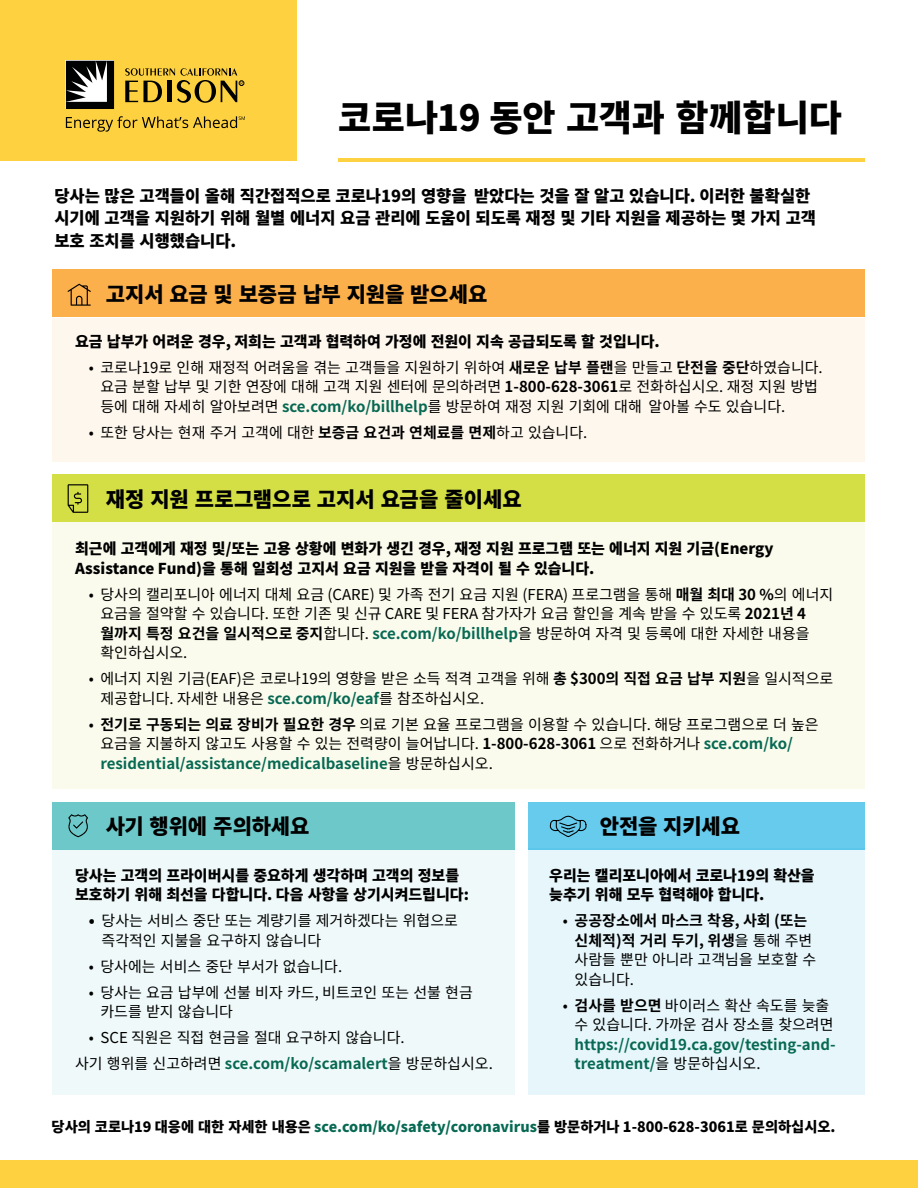
<style>
.page{position:relative;width:918px;height:1188px;background:#fff}
.page>*{position:absolute;margin:0;border:0;box-sizing:border-box;transform-origin:0 0}
.t1{font:900 36px "Noto Sans KR";color:#000}
.t2{font:900 21px "Noto Sans KR";letter-spacing:-.005em;color:#000}
.t3{font:900 16.5px/22.5px "Noto Sans KR";color:#000}
.LI_Title{font:15px/19.5px "Noto Sans KR";color:#000}
.LI_Label{font:15px "Noto Sans KR";color:#000}
.LI_Label-2{font:900 15px/19.5px "Noto Sans KR";color:#000}
.LI_Title-2{font:700 15px/19.5px "Noto Sans KR";color:#076953}
.LI_Label-3{font:700 15px "Noto Sans KR";color:#000}
.t4{font:900 14.25px "Noto Sans KR";color:#000}
.s1{font-weight:700}
.s2{font-weight:700;color:#076953}
.s3{font-weight:400;color:#000}
.s4{color:#000}
.s5{font-weight:400}
.s6{color:#076953}
</style>
<div class="page">
<div style="left:0;top:0;width:297px;height:161px;background:#fed141"></div>
<div style="left:53px;top:270px;width:812px;height:47px;background:#fbb04c"></div>
<div style="left:53px;top:474px;width:812px;height:48px;background:#d3df44"></div>
<div style="left:53px;top:802px;width:462px;height:47px;background:#6dc9c9"></div>
<div style="left:528px;top:802px;width:337px;height:47px;background:#66cbec"></div>
<div style="left:0;top:1161px;width:918px;height:27px;background:#fed141"></div>
<hr style="left:339px;top:158px;width:526px;height:4px;background:#fed141">
<div style="left:53px;top:318px;width:812px;height:143px;background:#fef7ed"></div>
<div style="left:53px;top:523px;width:812px;height:266px;background:#fafbec"></div>
<div style="left:53px;top:849px;width:462px;height:246px;background:#f0f9f9"></div>
<div style="left:528px;top:849px;width:337px;height:246px;background:#e6f6fb"></div>
<svg style="left:68px;top:814px;width:20px;height:23px"></svg>
<svg style="left:549px;top:815px;width:38px;height:23px"></svg>
<svg style="left:68px;top:284px;width:23px;height:22px"></svg>
<svg style="left:68px;top:484px;width:20px;height:29px"></svg>
<svg style="left:66px;top:61px;width:48px;height:48px;background:#555656"></svg>
<svg style="left:125px;top:68px;width:119px;height:35px"></svg>
<svg style="left:66px;top:116px;width:179px;height:16px"></svg>
<h1 class="t1" style="left:338px;top:97px;width:505px">코로나19 동안 고객과 함께합니다</h1>
<p class="t3" style="left:54px;top:185px;width:763px">당사는 많은 고객들이 올해 직간접적으로 코로나19의 영향을 받았다는 것을 잘 알고 있습니다. 이러한 불확실한 시기에 고객을 지원하기 위해 월별 에너지 요금 관리에 도움이 되도록 재정 및 기타 지원을 제공하는 몇 가지 고객 보호 조치를 시행했습니다.</p>
<h2 class="t2" style="left:106px;top:282px;width:383px">고지서 요금 및 보증금 납부 지원을 받으세요</h2>
<p class="LI_Label-2" style="left:75px;top:332px;width:586px">요금 납부가 어려운 경우, 저희는 고객과 협력하여 가정에 전원이 지속 공급되도록 할 것입니다.</p>
<p class="LI_Label" style="left:89px;top:359px;width:736px">• 코로나19로 인해 재정적 어려움을 겪는 고객들을 지원하기 위하여 <span class="s1">새로운 납부 플랜</span>을 만들고 <span class="s1">단전을 중단</span>하였습니다.</p>
<p class="LI_Title" style="left:100px;top:377px;width:719px">요금 분할 납부 및 기한 연장에 대해 고객 지원 센터에 문의하려면 <span class="s1">1-800-628-3061</span>로 전화하십시오. 재정 지원 방법 등에 대해 자세히 알아보려면 <span class="s2">sce.com/ko/billhelp</span>를 방문하여 재정 지원 기회에 대해 알아볼 수도 있습니다.</p>
<p class="LI_Label" style="left:89px;top:424px;width:500px">• 또한 당사는 현재 주거 고객에 대한 <span class="s1">보증금 요건과 연체료를 면제</span>하고 있습니다.</p>
<h2 class="t2" style="left:106px;top:487px;width:417px">재정 지원 프로그램으로 고지서 요금을 줄이세요</h2>
<p class="LI_Label-2" style="left:75px;top:539px;width:700px">최근에 고객에게 재정 및/또는 고용 상황에 변화가 생긴 경우, 재정 지원 프로그램 또는 에너지 지원 기금(Energy<br>Assistance Fund)을 통해 일회성 고지서 요금 지원을 받을 자격이 될 수 있습니다.</p>
<p class="LI_Label" style="left:89px;top:586px;width:746px">• 당사의 캘리포니아 에너지 대체 요금 (CARE) 및 가족 전기 요금 지원 (FERA) 프로그램을 통해 <span class="s1">매월 최대 30 %</span>의 에너지</p>
<p class="LI_Title" style="left:100px;top:604px;width:711px">요금을 절약할 수 있습니다. 또한 기존 및 신규 CARE 및 FERA 참가자가 요금 할인을 계속 받을 수 있도록 <span class="s1">2021년 4 월까지 특정 요건을 일시적으로 중지</span>합니다. <span class="s2">sce.com/ko/billhelp</span>을 방문하여 자격 및 등록에 대한 자세한 내용을 확인하십시오.</p>
<p class="LI_Label" style="left:89px;top:670px;width:746px">• 에너지 지원 기금(EAF)은 코로나19의 영향을 받은 소득 적격 고객을 위해 <span class="s1">총 $300의 직접 요금 납부 지원</span>을 일시적으로</p>
<p class="LI_Title" style="left:100px;top:689px;width:385px">제공합니다. 자세한 내용은 <span class="s2">sce.com/ko/eaf</span>를 참조하십시오.</p>
<p class="LI_Label" style="left:89px;top:716px;width:732px">• <span class="s1">전기로 구동되는 의료 장비가 필요한 경우</span> 의료 기본 요율 프로그램을 이용할 수 있습니다. 해당 프로그램으로 더 높은</p>
<p class="LI_Title-2" style="left:100px;top:734px;width:694px"><span class="s3">요금을 지불하지 않고도 사용할 수 있는 전력량이 늘어납니다.</span> <span class="s4">1-800-628-3061</span> <span class="s3">으로 전화하거나</span> sce.com/ko/ residential/assistance/medicalbaseline<span class="s3">을 방문하십시오.</span></p>
<h2 class="t2" style="left:106px;top:815px;width:205px">사기 행위에 주의하세요</h2>
<p class="LI_Label-2" style="left:75px;top:866px;width:395px">당사는 고객의 프라이버시를 중요하게 생각하며 고객의 정보를 보호하기 위해 최선을 다합니다. 다음 사항을 상기시켜드립니다:</p>
<p class="LI_Label-2" style="left:89px;top:911px;width:7px">•</p>
<p class="LI_Title" style="left:102px;top:911px;width:358px">당사는 서비스 중단 또는 계량기를 제거하겠다는 위협으로 즉각적인 지불을 요구하지 않습니다</p>
<p class="LI_Label" style="left:89px;top:958px;width:255px">• 당사에는 서비스 중단 부서가 없습니다.</p>
<p class="LI_Label" style="left:89px;top:984px;width:386px">• 당사는 요금 납부에 선불 비자 카드, 비트코인 또는 선불 현금</p>
<p class="LI_Title" style="left:100px;top:1002px;width:134px">카드를 받지 않습니다</p>
<p class="LI_Label" style="left:89px;top:1029px;width:318px">• SCE 직원은 직접 현금을 절대 요구하지 않습니다.</p>
<p class="LI_Title-2" style="left:75px;top:1054px;width:419px"><span class="s3">사기 행위를 신고하려면</span> sce.com/ko/scamalert<span class="s3">을 방문하십시오.</span></p>
<h2 class="t2" style="left:600px;top:815px;width:142px">안전을 지키세요</h2>
<p class="LI_Label-2" style="left:549px;top:866px;width:267px">우리는 캘리포니아에서 코로나19의 확산을 늦추기 위해 모두 협력해야 합니다.</p>
<p class="LI_Label-3" style="left:563px;top:912px;width:246px"><span class="s5">•</span> 공공장소에서 마스크 착용, 사회 (또는</p>
<p class="LI_Title" style="left:575px;top:931px;width:243px"><span class="s1">신체적)적 거리 두기, 위생</span>을 통해 주변 사람들 뿐만 아니라 고객님을 보호할 수 있습니다.</p>
<p class="LI_Label" style="left:563px;top:997px;width:268px">• <span class="s1">검사를 받으면</span> 바이러스 확산 속도를 늦출</p>
<p class="LI_Title-2" style="left:575px;top:1015px;width:262px"><span class="s3">수 있습니다. 가까운 검사 장소를 찾으려면 </span>https://covid19.ca.gov/testing-and&shy;treatment/<span class="s3">을 방문하십시오.</span></p>
<p class="t4" style="left:52px;top:1118px;width:785px">당사의 코로나19 대응에 대한 자세한 내용은 <span class="s6">sce.com/ko/safety/coronavirus</span>를 방문하거나 1-800-628-3061로 문의하십시오.</p>
</div>
